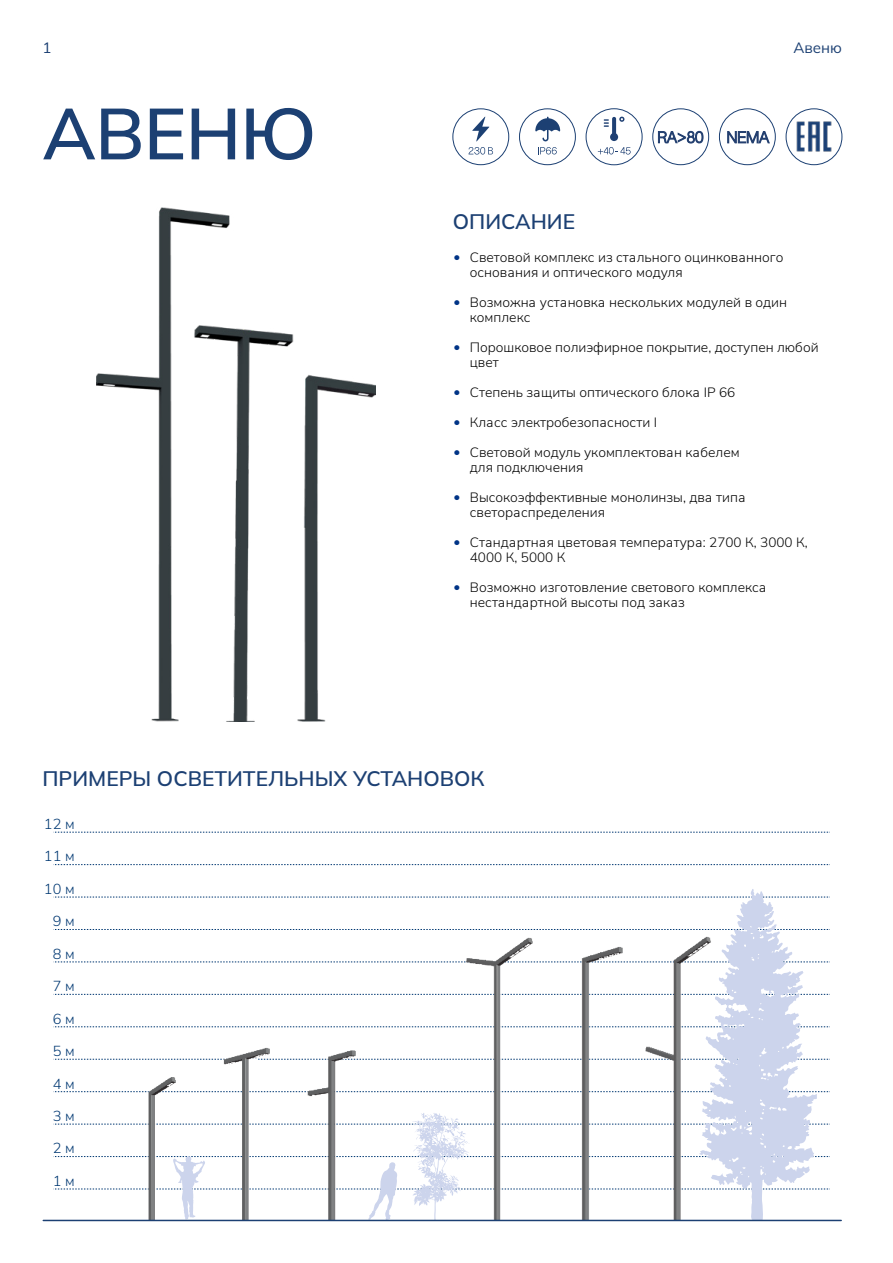
<style>
.page{position:relative;width:893px;height:1263px;background:#fff}
.page>*{position:absolute;margin:0;border:0;box-sizing:border-box;transform-origin:0 0}
.t1{font:500 72px "Winston";letter-spacing:-.01em;color:#1c4073}
.t2{font:500 21px "Winston";color:#1c4073}
.t3{font:15px "Winston";color:#1c4073}
.t4{font:300 14.55px "Winston";color:#003872}
.t5{font:300 13.5px/15px "Winston";color:#000}
.s1{font-family:"Segoe UI";font-size:21px;color:#003486}
</style>
<div class="page">
<div style="left:453px;top:109px;width:56px;height:56px;border:1px solid #1c4073;border-radius:50%"></div>
<svg style="left:472px;top:117px;width:17px;height:24px"></svg>
<svg style="left:469px;top:147px;width:24px;height:8px"></svg>
<div style="left:519px;top:109px;width:57px;height:56px;border:1px solid #1c4073;border-radius:50%"></div>
<svg style="left:535px;top:117px;width:25px;height:24px"></svg>
<div style="left:653px;top:109px;width:56px;height:56px;border:1px solid #1c4073;border-radius:50%"></div>
<svg style="left:658px;top:131px;width:45px;height:12px"></svg>
<div style="left:719px;top:109px;width:56px;height:56px;border:1px solid #1c4073;border-radius:50%"></div>
<svg style="left:727px;top:131px;width:43px;height:12px"></svg>
<div style="left:786px;top:109px;width:56px;height:56px;border:1px solid #1c4073;border-radius:50%"></div>
<img style="left:796px;top:121px;width:36px;height:31px">
<div style="left:586px;top:109px;width:56px;height:56px;border:1px solid #1c4073;border-radius:50%"></div>
<svg style="left:598px;top:147px;width:33px;height:8px"></svg>
<svg style="left:604px;top:117px;width:20px;height:24px"></svg>
<svg style="left:538px;top:147px;width:19px;height:8px"></svg>
<svg style="left:53px;top:864px;width:776px;height:1px"></svg>
<svg style="left:53px;top:832px;width:776px;height:1px"></svg>
<svg style="left:53px;top:889px;width:776px;height:331px"></svg>
<img style="left:637px;top:930px;width:86px;height:290px">
<img style="left:97px;top:208px;width:278px;height:513px">
<hr style="left:43px;top:1220px;width:798px;height:1px;background:#1c4073">
<p class="t3" style="left:43px;top:37px;width:10px">1</p>
<p class="t3" style="left:793px;top:37px;width:50px">Авеню</p>
<h1 class="t1" style="left:43px;top:84px;width:275px">АВЕНЮ</h1>
<h2 class="t2" style="left:453px;top:207px;width:124px">ОПИСАНИЕ</h2>
<p class="t5" style="left:470px;top:250px;width:315px;text-indent:-17px"><span class="s1">•</span> Световой комплекс из стального оцинкованного основания и оптического модуля</p>
<p class="t5" style="left:470px;top:295px;width:319px;text-indent:-17px"><span class="s1">•</span> Возможна установка нескольких модулей в один комплекс</p>
<p class="t5" style="left:470px;top:340px;width:350px;text-indent:-17px"><span class="s1">•</span> Порошковое полиэфирное покрытие, доступен любой цвет</p>
<p class="t5" style="left:453px;top:385px;width:284px"><span class="s1">•</span> Степень защиты оптического блока IP 66</p>
<p class="t5" style="left:453px;top:415px;width:206px"><span class="s1">•</span> Класс электробезопасности I</p>
<p class="t5" style="left:470px;top:445px;width:271px;text-indent:-17px"><span class="s1">•</span> Световой модуль укомплектован кабелем для подключения</p>
<p class="t5" style="left:470px;top:490px;width:277px;text-indent:-17px"><span class="s1">•</span> Высокоэффективные монолинзы, два типа светораспределения</p>
<p class="t5" style="left:470px;top:535px;width:339px;text-indent:-17px"><span class="s1">•</span> Стандартная цветовая температура: 2700 К, 3000 К,<br>4000 К, 5000 К</p>
<p class="t5" style="left:470px;top:580px;width:298px;text-indent:-17px"><span class="s1">•</span> Возможно изготовление светового комплекса нестандартной высоты под заказ</p>
<h2 class="t2" style="left:43px;top:764px;width:444px">ПРИМЕРЫ ОСВЕТИТЕЛЬНЫХ УСТАНОВОК</h2>
<p class="t4" style="left:44px;top:814px;width:32px">12 м</p>
<p class="t4" style="left:44px;top:846px;width:32px">11 м</p>
<p class="t4" style="left:44px;top:879px;width:32px">10 м</p>
<p class="t4" style="left:53px;top:911px;width:23px">9 м</p>
<p class="t4" style="left:53px;top:944px;width:23px">8 м</p>
<p class="t4" style="left:53px;top:976px;width:23px">7 м</p>
<p class="t4" style="left:53px;top:1008px;width:23px">6 м</p>
<p class="t4" style="left:53px;top:1041px;width:23px">5 м</p>
<p class="t4" style="left:53px;top:1073px;width:23px">4 м</p>
<p class="t4" style="left:53px;top:1106px;width:23px">3 м</p>
<p class="t4" style="left:53px;top:1138px;width:23px">2 м</p>
<p class="t4" style="left:53px;top:1171px;width:23px">1 м</p>
</div>
